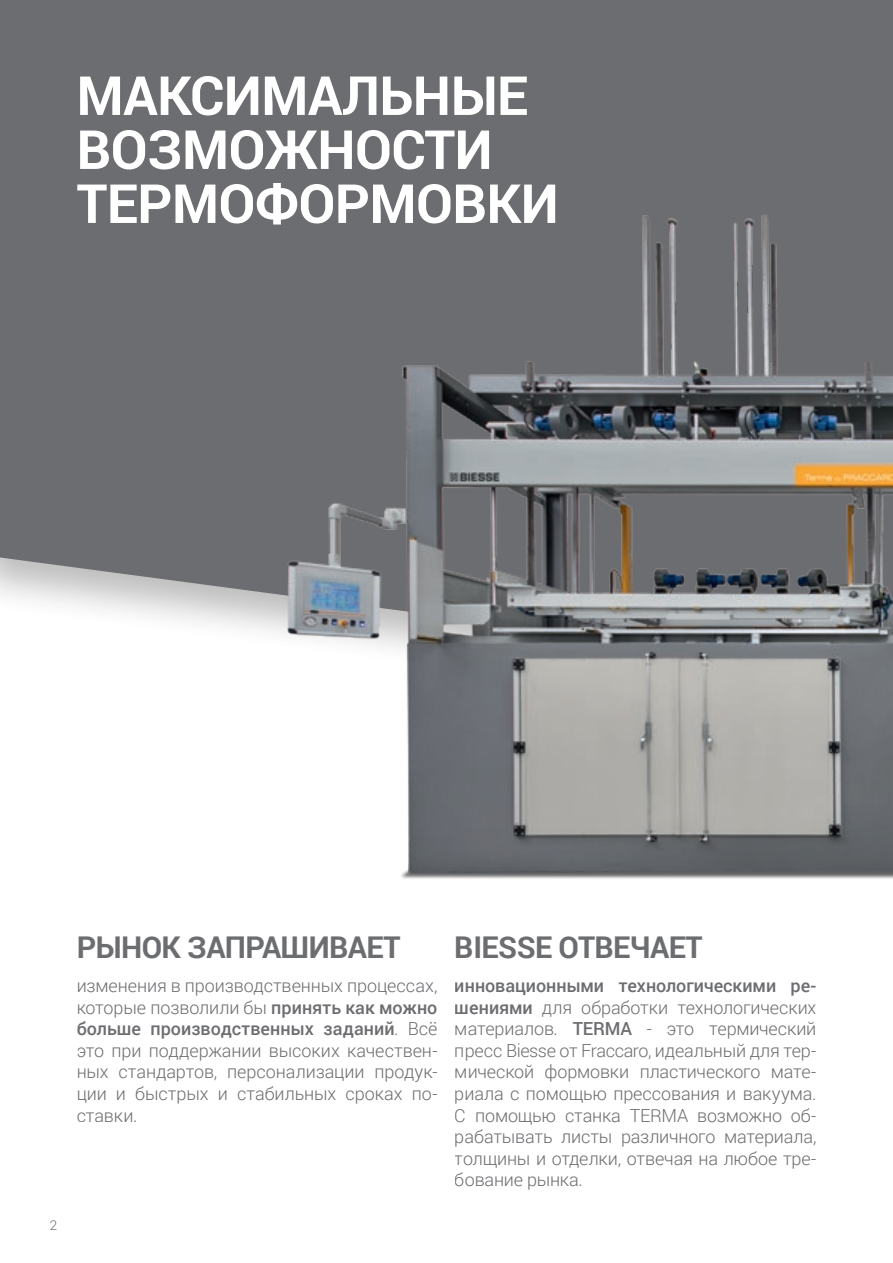
<style>
.page{position:relative;width:893px;height:1263px;background:#fff}
.page>*{position:absolute;margin:0;border:0;box-sizing:border-box;transform-origin:0 0}
.t1{font:700 54px/54px "Roboto";letter-spacing:-.01em;color:#fff}
.t2{font:700 30px "Roboto";letter-spacing:-.02em;color:#6c6d70}
.t3{font:300 18px/21.6px "Roboto";letter-spacing:-.005em;color:#6c6d70;text-align:justify}
.t4{font:300 13.5px "Roboto";color:#6c6d70}
.s1{font-weight:500}
</style>
<div class="page">
<div style="left:0;top:0;width:893px;height:628px;background:#6c6d70"></div>
<img style="left:251px;top:183px;width:642px;height:696px">
<p class="t1" style="left:77px;top:67px;width:484px">МАКСИМАЛЬНЫЕ<br>ВОЗМОЖНОСТИ<br>ТЕРМОФОРМОВКИ</p>
<p class="t4" style="left:50px;top:1215px;width:9px">2</p>
<h2 class="t2" style="left:77px;top:926px;width:325px">РЫНОК ЗАПРАШИВАЕТ</h2>
<p class="t3" style="left:77px;top:974px;width:362px">изменения в производственных процессах, которые позволили бы <span class="s1">принять как можно больше производственных заданий</span>. Всё это при поддержании высоких качествен&shy;ных стандартов, персонализации продук&shy;ции и быстрых и стабильных сроках по&shy;ставки.</p>
<h2 class="t2" style="left:455px;top:926px;width:249px">BIESSE ОТВЕЧАЕТ</h2>
<p class="t3" style="left:455px;top:974px;width:363px"><span class="s1">инновационными технологическими ре&shy;шениями</span> для обработки технологических материалов. <span class="s1">TERMA</span> - это термический пресс Biesse от Fraccaro, идеальный для тер&shy;мической формовки пластического мате&shy;риала с помощью прессования и вакуума.<br>С помощью станка TERMA возможно об&shy;рабатывать листы различного материала, толщины и отделки, отвечая на любое тре&shy;бование рынка.</p>
</div>
